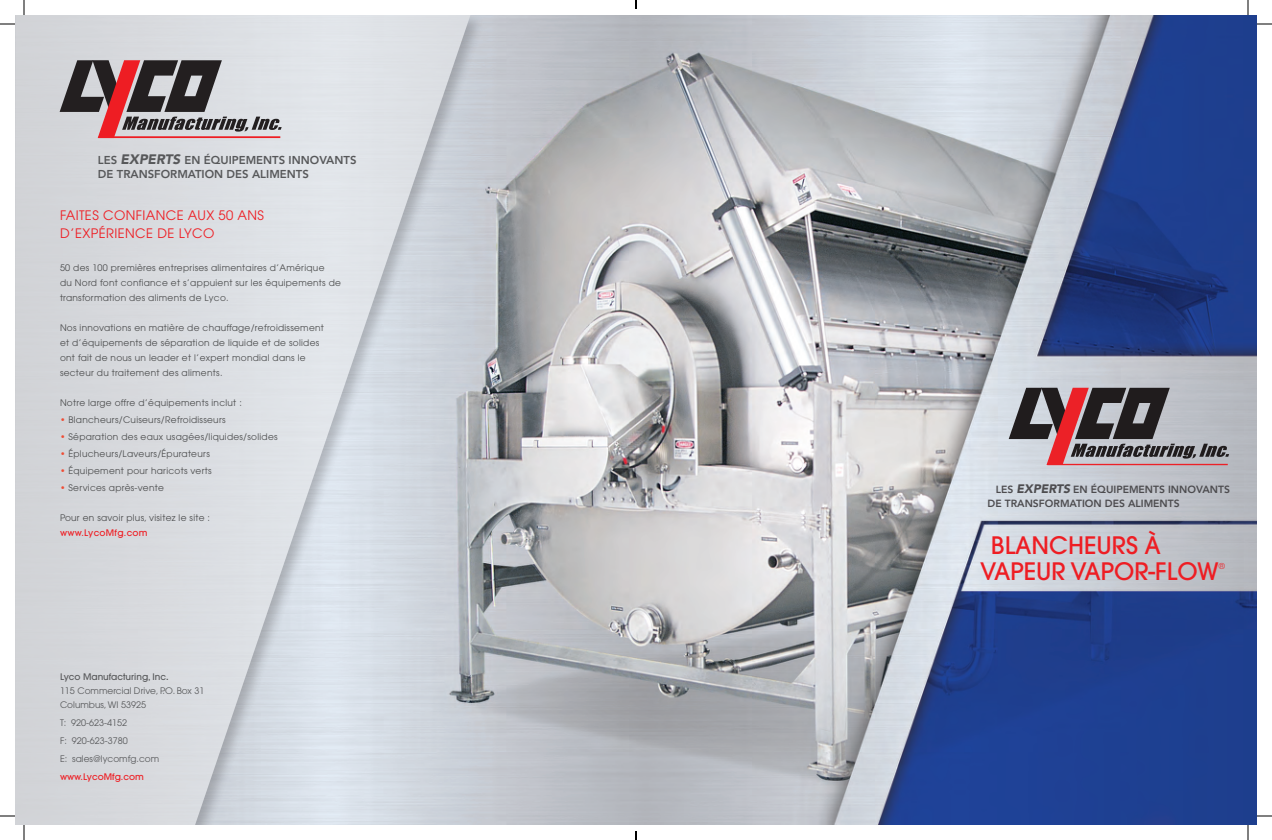
<style>
.page{position:relative;width:1272px;height:840px;background:#fff}
.page>*{position:absolute;margin:0;border:0;box-sizing:border-box;transform-origin:0 0}
.t1{font:500 23.9px/26.5px "Avant Garde LT";color:#ee1d23}
.t2{font:13px/18px "Avant Garde";letter-spacing:.03em;color:#ee1d23}
.t3{font:800 11.4px/14.8px "Avenir LT Std";color:#57585a}
.t4{font:800 10.3px/14.2px "Avenir LT Std";color:#4d4c4f}
.t5{font:9px/15px "Avant Garde";letter-spacing:.03em;color:#4b4c4d}
.t6{font:9px/18px "Avant Garde";color:#57585a}
.t7{font:500 9px "Avant Garde LT";color:#57585a}
.t8{font:500 9px "Avant Garde LT";letter-spacing:.005em;color:#ee1d23}
.t9{font:500 9px "Avant Garde LT";letter-spacing:.03em;color:#ee1d23}
.t10{font:8.2px "Avant Garde LT";color:#ee1d23}
.s1{font-weight:900;font-style:italic;font-size:13.6px}
.s2{color:#ef4d35}
.s3{font-family:"Avant Garde";font-weight:600}
.s4{font-weight:900;font-style:italic;font-size:12.2px}
</style>
<div class="page">
<img style="left:486px;top:15px;width:771px;height:810px">
<div style="left:15px;top:15px;width:471px;height:810px;background:#231f20;opacity:.4"></div>
<svg style="left:15px;top:15px;width:455px;height:810px;background:#d6dadf"></svg>
<svg style="left:60px;top:60px;width:222px;height:78px;background:#9a878a"></svg>
<svg style="left:1009px;top:388px;width:220px;height:77px;background:#8c7c81"></svg>
<svg style="left:0;top:23px;width:15px;height:2px"></svg>
<svg style="left:1257px;top:23px;width:15px;height:2px"></svg>
<svg style="left:0;top:815px;width:15px;height:2px"></svg>
<svg style="left:1257px;top:815px;width:15px;height:2px"></svg>
<svg style="left:23px;top:0;width:2px;height:15px"></svg>
<svg style="left:23px;top:825px;width:2px;height:15px"></svg>
<svg style="left:1247px;top:0;width:2px;height:15px"></svg>
<svg style="left:1247px;top:825px;width:2px;height:15px"></svg>
<svg style="left:635px;top:0;width:2px;height:9px"></svg>
<svg style="left:635px;top:831px;width:2px;height:9px"></svg>
<p class="t3" style="left:98px;top:152px;width:260px">LES <span class="s1">EXPERTS</span> EN ÉQUIPEMENTS INNOVANTS<br>DE TRANSFORMATION DES ALIMENTS</p>
<h2 class="t2" style="left:60px;top:207px;width:206px">FAITES CONFIANCE AUX 50 ANS<br>D’EXPÉRIENCE DE LYCO</h2>
<p class="t5" style="left:60px;top:261px;width:283px">50 des 100 premières entreprises alimentaires d’Amérique<br>du Nord font confiance et s’appuient sur les équipements de transformation des aliments de Lyco.</p>
<p class="t5" style="left:60px;top:321px;width:265px">Nos innovations en matière de chauffage/refroidissement et d’équipements de séparation de liquide et de solides ont fait de nous un leader et l’expert mondial dans le secteur du traitement des aliments.</p>
<p class="t5" style="left:60px;top:396px;width:183px">Notre large offre d’équipements inclut :</p>
<p class="t5" style="left:60px;top:413px;width:167px"><span class="s2">•</span> Blancheurs/Cuiseurs/Refroidisseurs</p>
<p class="t5" style="left:60px;top:430px;width:219px"><span class="s2">•</span> Séparation des eaux usagées/liquides/solides</p>
<p class="t5" style="left:60px;top:447px;width:151px"><span class="s2">•</span> Éplucheurs/Laveurs/Épurateurs</p>
<p class="t5" style="left:60px;top:464px;width:153px"><span class="s2">•</span> Équipement pour haricots verts</p>
<p class="t5" style="left:60px;top:481px;width:106px"><span class="s2">•</span> Services après-vente</p>
<p class="t5" style="left:60px;top:511px;width:152px">Pour en savoir plus, visitez le site :</p>
<p class="t9" style="left:60px;top:528px;width:89px">www.LycoMfg.com</p>
<p class="t7" style="left:60px;top:671px;width:110px">Lyco Manufacturing, Inc<span class="s3">.</span></p>
<p class="t6" style="left:60px;top:684px;width:146px;line-height:14px">115 Commercial Drive, P.O. Box 31<br>Columbus, WI 53925</p>
<p class="t6" style="left:60px;top:714px;width:101px">T: 920-623-4152<br>F: 920-623-3780<br>E: sales@lycomfg.com</p>
<p class="t8" style="left:60px;top:771px;width:85px">www.LycoMfg.com</p>
<p class="t4" style="left:988px;top:482px;width:244px;text-indent:8px">LES <span class="s4">EXPERTS</span> EN ÉQUIPEMENTS INNOVANTS<br>DE TRANSFORMATION DES ALIMENTS</p>
<h1 class="t1" style="left:980px;top:532px;width:240px;text-indent:11px">BLANCHEURS À<br>VAPEUR VAPOR-FLOW</h1>
<p class="t10" style="left:1219px;top:561px;width:8px">®</p>
</div>
